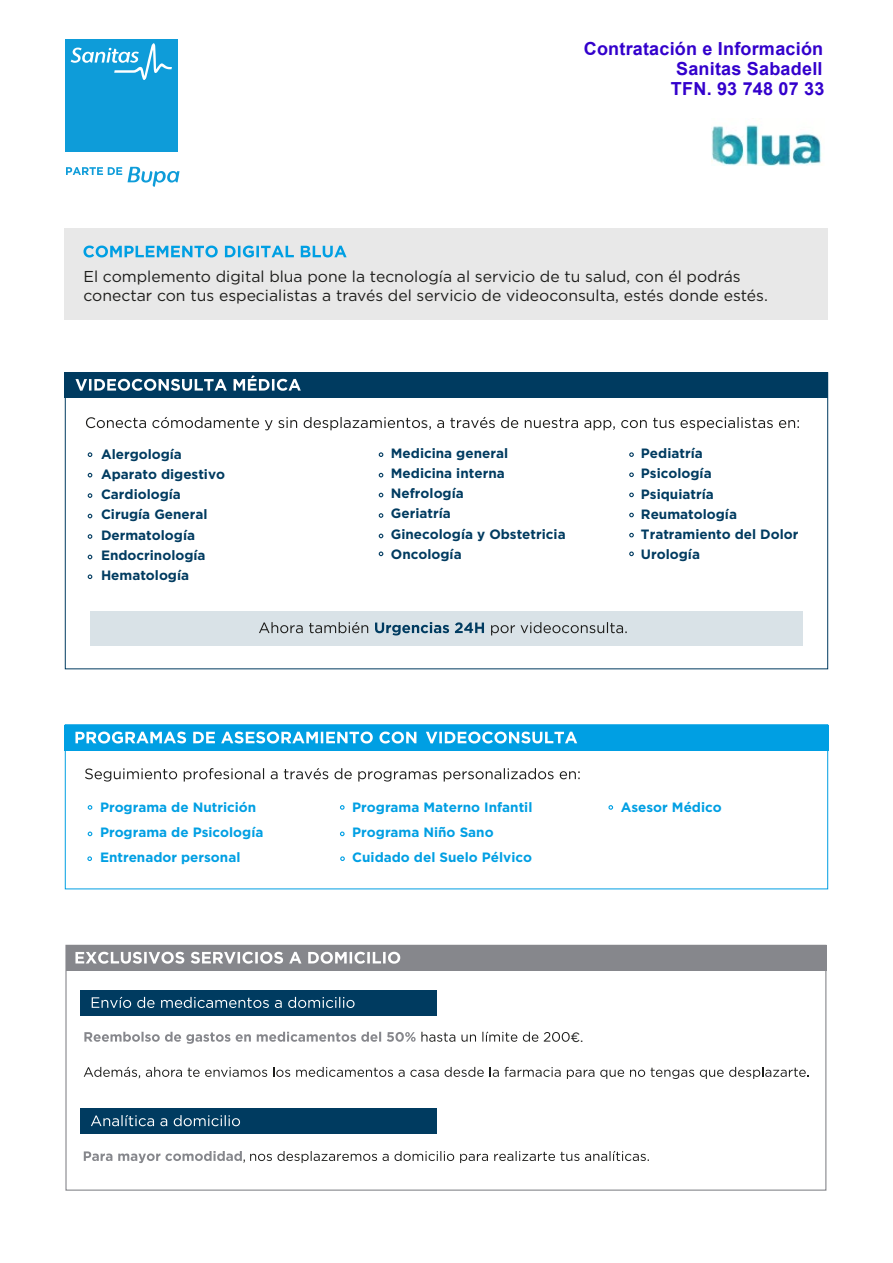
<style>
.page{position:relative;width:893px;height:1263px;background:#fff}
.page>*{position:absolute;margin:0;border:0;box-sizing:border-box;transform-origin:0 0}
.t1{font:700 18px/20.1px "Arial";color:#30c;text-align:justify}
.t2{font:15.75px/19.5px "Gotham";color:#1d1d1b}
.t3{font:15px "Gotham";color:#1d1d1b}
.t4{font:700 13.5px/20.2px "Gotham";color:#003b60}
.t5{font:700 13.5px/24.8px "Gotham";color:#009fe3}
.t6{font:13.5px "Gotham";color:#1d1d1b}
</style>
<div class="page">
<div style="left:65px;top:228px;width:763px;height:91px;background:#e8e8e8"></div>
<div style="left:90px;top:611px;width:712px;height:34px;background:#d9e2e7"></div>
<div style="left:65px;top:372px;width:763px;height:26px;background:#003b60"></div>
<div style="left:65px;top:725px;width:764px;height:25px;background:#009fe3"></div>
<div style="left:66px;top:945px;width:761px;height:25px;background:#86878c"></div>
<svg style="left:83px;top:246px;width:264px;height:11px"></svg>
<svg style="left:259px;top:622px;width:109px;height:11px"></svg>
<svg style="left:375px;top:622px;width:109px;height:13px"></svg>
<svg style="left:491px;top:622px;width:136px;height:13px"></svg>
<svg style="left:84px;top:1031px;width:486px;height:13px"></svg>
<svg style="left:88px;top:805px;width:4px;height:5px"></svg>
<svg style="left:88px;top:831px;width:4px;height:5px"></svg>
<svg style="left:75px;top:375px;width:226px;height:16px"></svg>
<svg style="left:75px;top:731px;width:502px;height:12px"></svg>
<svg style="left:75px;top:952px;width:325px;height:12px"></svg>
<div style="left:65px;top:724px;width:763px;height:165px;border:1px solid #009fe3"></div>
<div style="left:65px;top:945px;width:761px;height:246px;border:1px solid #86878c"></div>
<svg style="left:66px;top:167px;width:56px;height:8px"></svg>
<svg style="left:128px;top:167px;width:52px;height:20px"></svg>
<div style="left:65px;top:39px;width:112px;height:112px;background:#0e9cd9"></div>
<svg style="left:71px;top:43px;width:101px;height:37px"></svg>
<img style="left:712px;top:125px;width:110px;height:40px">
<svg style="left:86px;top:417px;width:334px;height:13px"></svg>
<svg style="left:429px;top:417px;width:370px;height:13px"></svg>
<svg style="left:85px;top:768px;width:495px;height:13px"></svg>
<svg style="left:87px;top:856px;width:5px;height:5px"></svg>
<svg style="left:340px;top:805px;width:5px;height:5px"></svg>
<svg style="left:340px;top:831px;width:5px;height:5px"></svg>
<svg style="left:340px;top:856px;width:5px;height:5px"></svg>
<svg style="left:608px;top:805px;width:5px;height:5px"></svg>
<div style="left:80px;top:990px;width:356px;height:26px;background:#003b60"></div>
<svg style="left:92px;top:997px;width:263px;height:11px"></svg>
<div style="left:80px;top:1109px;width:357px;height:25px;background:#003b60"></div>
<svg style="left:91px;top:1115px;width:63px;height:11px"></svg>
<svg style="left:160px;top:1115px;width:80px;height:11px"></svg>
<svg style="left:84px;top:1151px;width:158px;height:12px"></svg>
<svg style="left:250px;top:1151px;width:399px;height:12px"></svg>
<svg style="left:88px;top:452px;width:4px;height:5px"></svg>
<svg style="left:88px;top:473px;width:4px;height:4px"></svg>
<svg style="left:88px;top:493px;width:4px;height:5px"></svg>
<svg style="left:88px;top:514px;width:4px;height:4px"></svg>
<svg style="left:88px;top:534px;width:4px;height:5px"></svg>
<svg style="left:88px;top:555px;width:4px;height:4px"></svg>
<svg style="left:88px;top:574px;width:4px;height:5px"></svg>
<svg style="left:629px;top:452px;width:5px;height:5px"></svg>
<svg style="left:629px;top:472px;width:5px;height:5px"></svg>
<svg style="left:629px;top:493px;width:5px;height:4px"></svg>
<svg style="left:629px;top:513px;width:5px;height:4px"></svg>
<svg style="left:629px;top:533px;width:5px;height:4px"></svg>
<svg style="left:379px;top:452px;width:4px;height:5px"></svg>
<svg style="left:379px;top:473px;width:4px;height:4px"></svg>
<svg style="left:379px;top:493px;width:4px;height:4px"></svg>
<svg style="left:379px;top:513px;width:4px;height:5px"></svg>
<svg style="left:379px;top:534px;width:4px;height:4px"></svg>
<svg style="left:379px;top:551px;width:4px;height:5px"></svg>
<svg style="left:629px;top:551px;width:5px;height:5px"></svg>
<svg style="left:84px;top:1067px;width:56px;height:11px"></svg>
<svg style="left:146px;top:1067px;width:36px;height:10px"></svg>
<svg style="left:188px;top:1067px;width:79px;height:10px"></svg>
<svg style="left:273px;top:1067px;width:17px;height:10px"></svg>
<svg style="left:296px;top:1067px;width:143px;height:10px"></svg>
<svg style="left:445px;top:1067px;width:39px;height:10px"></svg>
<svg style="left:490px;top:1067px;width:71px;height:10px"></svg>
<svg style="left:567px;top:1069px;width:27px;height:10px"></svg>
<svg style="left:600px;top:1070px;width:24px;height:9px"></svg>
<svg style="left:630px;top:1068px;width:64px;height:11px"></svg>
<svg style="left:700px;top:1067px;width:109px;height:12px"></svg>
<h1 class="t1" style="left:671px;top:39px;width:155px;text-indent:-87px">Contratación e Información Sanitas Sabadell TFN. 93 748 07 33</h1>
<p class="t2" style="left:83px;top:266px;width:686px">El complemento digital blua pone la tecnología al servicio de tu salud, con él podrás conectar con tus especialistas a través del servicio de videoconsulta, estés donde estés.</p>
<p class="t3" style="left:421px;top:413px;width:9px">s</p>
<p class="t4" style="left:101px;top:444px;width:126px">Alergología<br>Aparato digestivo<br>Cardiología<br>Cirugía General<br>Dermatología<br>Endocrinología<br>Hematología</p>
<p class="t4" style="left:391px;top:443px;width:176px">Medicina general<br>Medicina interna<br>Nefrología<br>Geriatría<br>Ginecología y Obstetricia<br>Oncología</p>
<p class="t4" style="left:641px;top:443px;width:159px">Pediatría<br>Psicología<br>Psiquiatría<br>Reumatología<br>Tratramiento del Dolor<br>Urología</p>
<p class="t5" style="left:100px;top:795px;width:158px">Programa de Nutrición</p>
<p class="t5" style="left:100px;top:820px;width:165px">Programa de Psicología<br>Entrenador personal</p>
<p class="t6" style="left:243px;top:1147px;width:5px">,</p>
<p class="t5" style="left:352px;top:795px;width:182px">Programa Materno Infantil<br>Programa Niño Sano<br>Cuidado del Suelo Pélvico</p>
<p class="t5" style="left:621px;top:795px;width:103px">Asesor Médico</p>
<p class="t6" style="left:570px;top:1028px;width:15px">€.</p>
</div>
